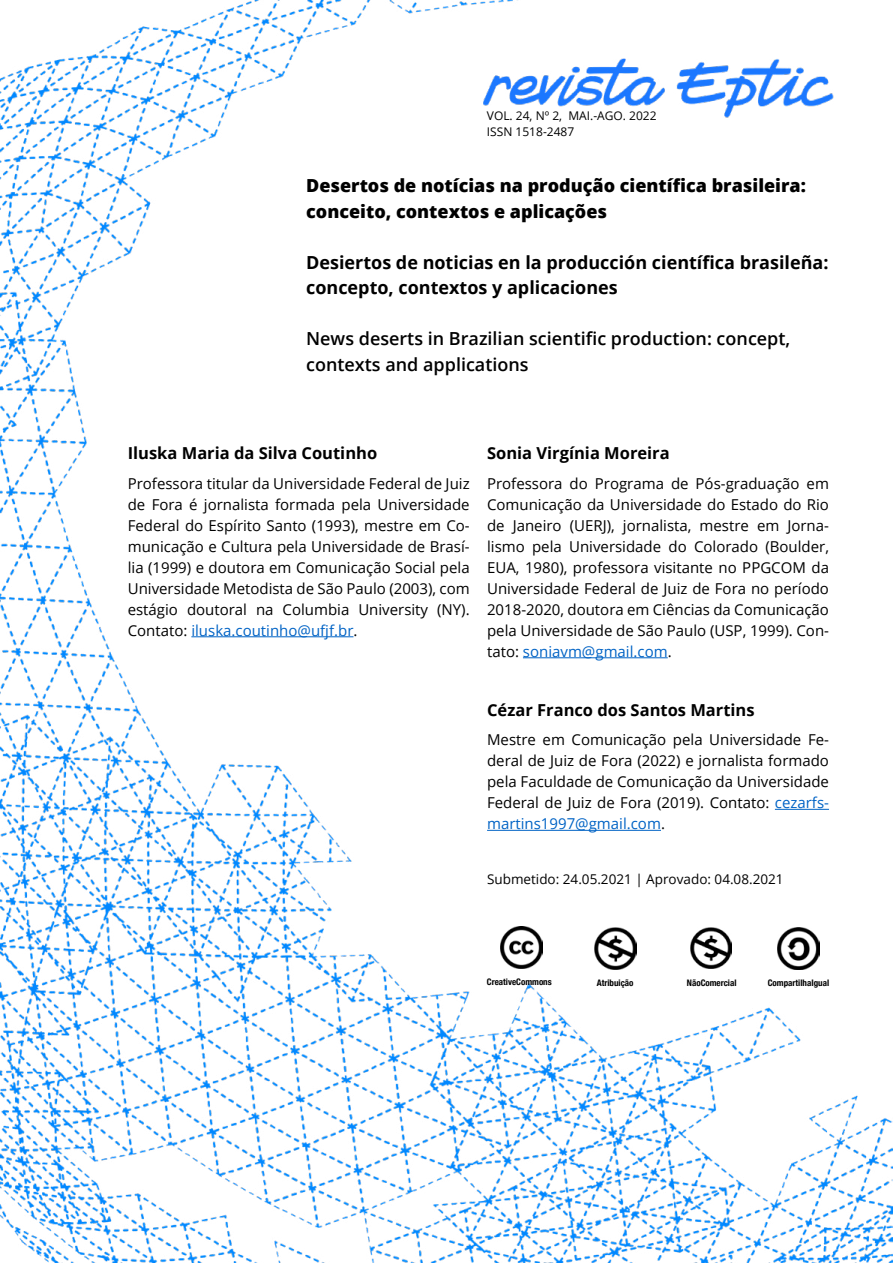
<style>
.page{position:relative;width:893px;height:1263px;background:#fff}
.page>*{position:absolute;margin:0;border:0;box-sizing:border-box;transform-origin:0 0}
.t1{font:700 18px/25.5px "Open Sans";color:#000}
.t2{font:800 18px/25.5px "Open Sans";color:#000}
.t3{font:600 18px/25.5px "Open Sans";color:#000}
.t4{font:700 16.5px "Open Sans";color:#000}
.t5{font:15px/21px "Open Sans";color:#000;text-align:justify}
.t6{font:13.5px "Open Sans";color:#000}
.t7{font:12px/16.5px "Open Sans";color:#000}
.t8{font:700 condensed 9px "Helvetica Neue";color:#000}
.s1{color:#0063c5}
</style>
<div class="page">
<img style="left:0;top:0;width:893px;height:1263px">
<img style="left:470px;top:49px;width:380px;height:74px">
<img style="left:500px;top:927px;width:42px;height:42px">
<img style="left:595px;top:927px;width:41px;height:42px">
<img style="left:777px;top:927px;width:42px;height:42px">
<img style="left:690px;top:927px;width:42px;height:42px">
<hr style="left:191px;top:636px;width:162px;height:1px;background:#0063c5">
<hr style="left:523px;top:657px;width:145px;height:1px;background:#0063c5">
<hr style="left:775px;top:809px;width:54px;height:1px;background:#0063c5">
<hr style="left:487px;top:830px;width:174px;height:1px;background:#0063c5">
<p class="t7" style="left:487px;top:107px;width:171px">VOL. 24, Nº 2, MAI.-AGO. 2022<br>ISSN 1518-2487</p>
<p class="t2" style="left:306px;top:172px;width:501px">Desertos de notícias na produção científica brasileira: conceito, contextos e aplicações</p>
<p class="t1" style="left:306px;top:249px;width:524px">Desiertos de noticias en la producción científica brasileña: concepto, contextos y aplicaciones</p>
<p class="t3" style="left:306px;top:326px;width:486px">News deserts in Brazilian scientific production: concept, contexts and applications</p>
<p class="t4" style="left:128px;top:441px;width:251px">Iluska Maria da Silva Coutinho</p>
<p class="t5" style="left:128px;top:472px;width:343px">Professora titular da Universidade Federal de Juiz de Fora é jornalista formada pela Universidade Federal do Espírito Santo (1993), mestre em Co&shy;municação e Cultura pela Universidade de Brasí&shy;lia (1999) e doutora em Comunicação Social pela Universidade Metodista de São Paulo (2003), com estágio doutoral na Columbia University (NY).<br>Contato: <span class="s1">iluska.coutinho@ufjf.br</span>.</p>
<p class="t4" style="left:487px;top:441px;width:184px">Sonia Virgínia Moreira</p>
<p class="t5" style="left:487px;top:472px;width:343px">Professora do Programa de Pós-graduação em Comunicação da Universidade do Estado do Rio de Janeiro (UERJ), jornalista, mestre em Jorna&shy;lismo pela Universidade do Colorado (Boulder, EUA, 1980), professora visitante no PPGCOM da Universidade Federal de Juiz de Fora no período 2018-2020, doutora em Ciências da Comunicação pela Universidade de São Paulo (USP, 1999). Con&shy;tato: <span class="s1">soniavm@gmail.com</span>.</p>
<p class="t4" style="left:487px;top:698px;width:269px">Cézar Franco dos Santos Martins</p>
<p class="t5" style="left:487px;top:729px;width:343px">Mestre em Comunicação pela Universidade Fe&shy;deral de Juiz de Fora (2022) e jornalista formado pela Faculdade de Comunicação da Universidade Federal de Juiz de Fora (2019). Contato: <span class="s1">cezarfs&shy;martins1997@gmail.com</span>.</p>
<p class="t6" style="left:487px;top:869px;width:298px">Submetido: 24.05.2021 | Aprovado: 04.08.2021</p>
<p class="t8" style="left:487px;top:975px;width:66px">CreativeCommons</p>
<p class="t8" style="left:597px;top:975px;width:38px">Atribuição</p>
<p class="t8" style="left:687px;top:975px;width:51px">NãoComercial</p>
<p class="t8" style="left:768px;top:975px;width:63px">CompartilhaIgual</p>
</div>
